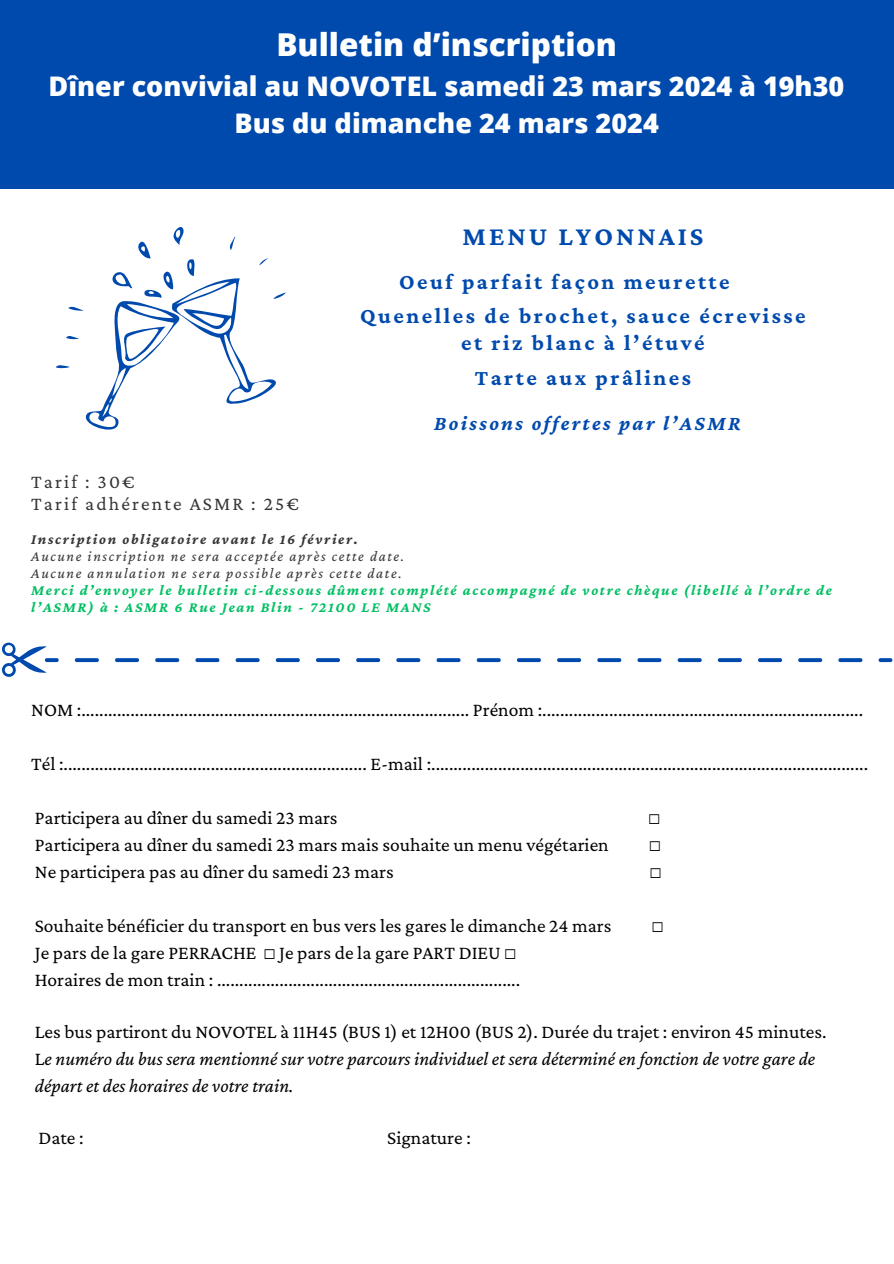
<style>
.page{position:relative;width:894px;height:1264px;background:#fff}
.page>*{position:absolute;margin:0;border:0;box-sizing:border-box;transform-origin:0 0}
.t1{font:800 31.5px "Open Sans";color:#fff}
.t2{font:800 27px "Open Sans";color:#fff}
.t3{font:700 27px "Crimson Pro";letter-spacing:.11em;color:#004aad}
.t4{font:700 22.5px "Crimson Pro";letter-spacing:.11em;color:#004aad}
.t5{font:italic 700 21px "Crimson Pro";letter-spacing:.11em;color:#004aad}
.t6{font:19.5px "Crimson Pro";color:#000}
.t7{font:italic 19.5px "Crimson Pro";color:#000}
.t8{font:19.5px "Crimson Pro";letter-spacing:.11em;color:#373434}
.t9{font:19.5px "Free Mono";color:#000}
.t10{font:italic 700 15px/16.8px "Crimson Pro";letter-spacing:.11em;color:#00bf63}
.t11{font:italic 15px "Crimson Pro";letter-spacing:.11em;color:#373434}
.t12{font:italic 700 15px "Crimson Pro";letter-spacing:.11em;color:#373434}
.s1{font-family:"Free Mono"}
.s2{font-style:normal}
</style>
<div class="page">
<div style="left:0;top:0;width:893px;height:188px;background:#004aad"></div>
<svg style="left:2px;top:642px;width:57px;height:35px"></svg>
<svg style="left:75px;top:658px;width:787px;height:4px"></svg>
<svg style="left:878px;top:658px;width:14px;height:4px"></svg>
<svg style="left:56px;top:227px;width:229px;height:203px"></svg>
<p class="t1" style="left:276px;top:22px;width:342px">Bulletin d’inscription</p>
<p class="t2" style="left:49px;top:67px;width:797px">Dîner convivial au NOVOTEL samedi 23 mars 2024 à 19h30</p>
<p class="t2" style="left:234px;top:104px;width:425px">Bus du dimanche 24 mars 2024</p>
<p class="t3" style="left:462px;top:221px;width:242px">MENU LYONNAIS</p>
<p class="t4" style="left:399px;top:268px;width:332px">Oeuf parfait façon meurette</p>
<p class="t4" style="left:360px;top:303px;width:447px">Quenelles de brochet, sauce écrevisse</p>
<p class="t4" style="left:461px;top:330px;width:245px">et riz blanc à l’étuvé</p>
<p class="t4" style="left:474px;top:365px;width:218px">Tarte aux prâlines</p>
<p class="t5" style="left:434px;top:411px;width:308px">Boissons offertes par l’ASMR</p>
<p class="t8" style="left:31px;top:470px;width:105px">Tarif : 30€</p>
<p class="t8" style="left:31px;top:493px;width:269px">Tarif adhérente ASMR : 25€</p>
<p class="t12" style="left:31px;top:530px;width:328px">Inscription obligatoire avant le 16 février.</p>
<p class="t11" style="left:31px;top:547px;width:374px">Aucune inscription ne sera acceptée après cette date.</p>
<p class="t11" style="left:31px;top:564px;width:372px">Aucune annulation ne sera possible après cette date.</p>
<p class="t10" style="left:31px;top:581px;width:802px">Merci d’envoyer le bulletin ci-dessous dûment complété accompagné de votre chèque (libellé à l’ordre de l’ASMR) à : ASMR 6 Rue Jean Blin - 72100 LE MANS</p>
<p class="t6" style="left:31px;top:698px;width:833px">NOM :....................................................................................... Prénom :........................................................................</p>
<p class="t6" style="left:31px;top:752px;width:838px">Tél :.................................................................... E-mail :..................................................................................................</p>
<p class="t6" style="left:35px;top:806px;width:304px">Participera au dîner du samedi 23 mars</p>
<p class="t9" style="left:648px;top:808px;width:13px">☐</p>
<p class="t6" style="left:35px;top:833px;width:575px">Participera au dîner du samedi 23 mars mais souhaite un menu végétarien</p>
<p class="t9" style="left:649px;top:835px;width:13px">☐</p>
<p class="t6" style="left:35px;top:860px;width:360px">Ne participera pas au dîner du samedi 23 mars</p>
<p class="t9" style="left:649px;top:862px;width:13px">☐</p>
<p class="t6" style="left:35px;top:914px;width:578px">Souhaite bénéficier du transport en bus vers les gares le dimanche 24 mars</p>
<p class="t9" style="left:651px;top:916px;width:13px">☐</p>
<p class="t6" style="left:35px;top:941px;width:482px">Je pars de la gare PERRACHE <span class="s1">☐</span> Je pars de la gare PART DIEU <span class="s1">☐</span></p>
<p class="t6" style="left:35px;top:968px;width:486px">Horaires de mon train : ....................................................................</p>
<p class="t6" style="left:35px;top:1020px;width:792px">Les bus partiront du NOVOTEL à 11H45 (BUS 1) et 12H00 (BUS 2). Durée du trajet : environ 45 minutes.</p>
<p class="t7" style="left:35px;top:1047px;width:781px"><span class="s2">L</span>e numéro du bus sera mentionné sur votre parcours individuel et sera déterminé en fonction de votre gare de</p>
<p class="t7" style="left:35px;top:1074px;width:260px">départ et des horaires de votre train.</p>
<p class="t6" style="left:38px;top:1126px;width:47px">Date :</p>
<p class="t6" style="left:387px;top:1126px;width:85px">Signature :</p>
</div>
